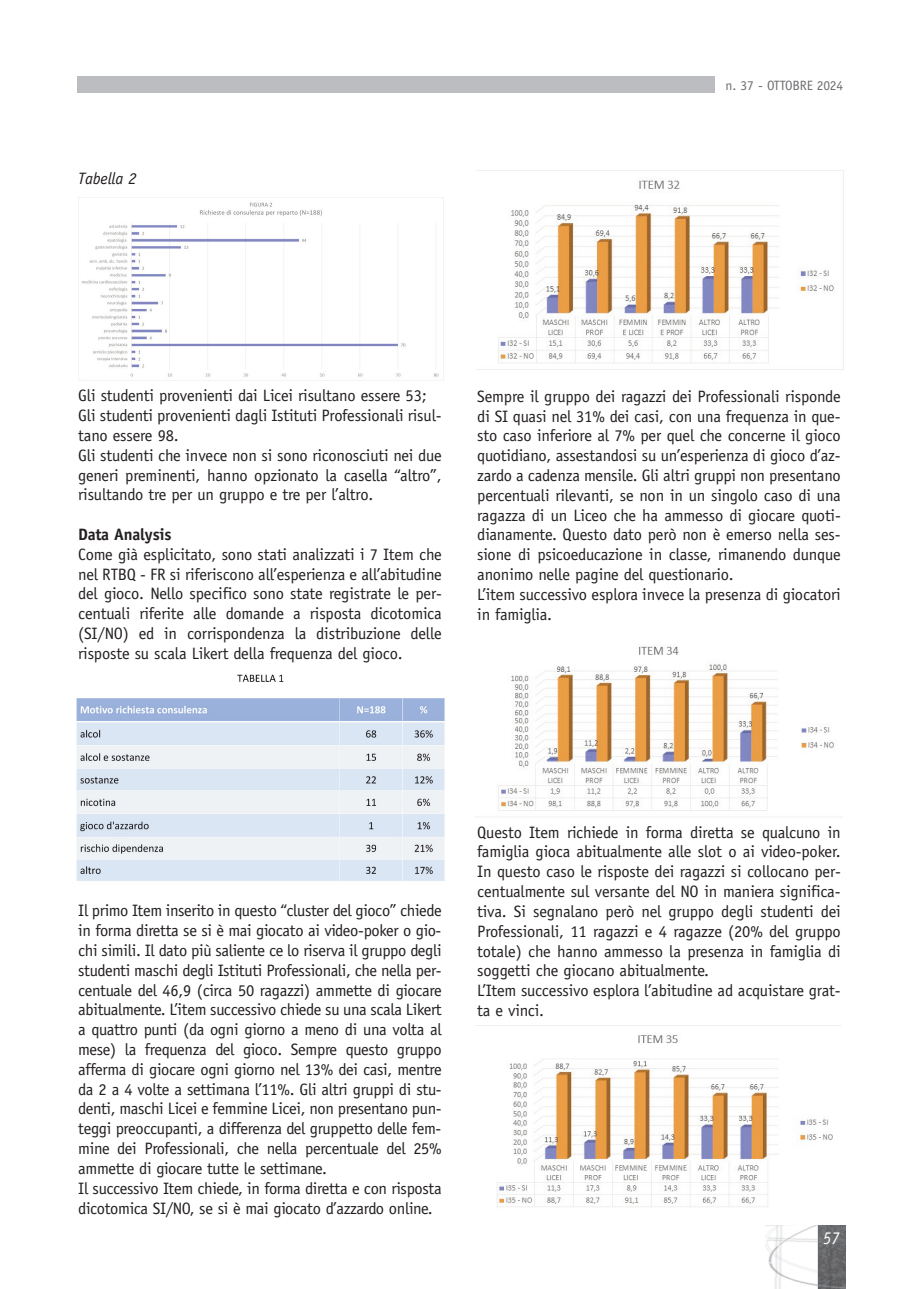
<style>
.page{position:relative;width:919px;height:1289px;background:#fff}
.page>*{position:absolute;margin:0;border:0;box-sizing:border-box;transform-origin:0 0}
.t1{font:italic 18px "Officina Sans";color:#fff;scale:.9 1}
.t2{font:16.5px/19.8px "Officina Sans";letter-spacing:-.02em;color:#231f20}
.t3{font:700 16.5px "Officina Sans";letter-spacing:-.01em;color:#231f20}
.t4{font:italic 16.5px "Officina Sans";letter-spacing:-.01em;color:#231f20}
.t5{font:13.5px "Officina Sans";letter-spacing:-.01em;color:#6c6d70}
</style>
<div class="page">
<div style="left:77px;top:77px;width:637px;height:16px;background:#bcbdc0"></div>
<img style="left:78px;top:198px;width:365px;height:183px">
<img style="left:77px;top:674px;width:368px;height:207px">
<img style="left:498px;top:171px;width:346px;height:198px">
<img style="left:498px;top:646px;width:336px;height:165px">
<img style="left:476px;top:1025px;width:365px;height:182px">
<img style="left:765px;top:1225px;width:79px;height:63px">
<p class="t4" style="left:78px;top:172px;width:60px">Tabella 2</p>
<p class="t5" style="left:725px;top:80px;width:119px">n. 37 - OTTOBRE 2024</p>
<p class="t2" style="left:78px;top:387px;width:365px">Gli studenti provenienti dai Licei risultano essere 53; Gli studenti provenienti dagli Istituti Professionali risul&shy;tano essere 98.<br>Gli studenti che invece non si sono riconosciuti nei due generi preminenti, hanno opzionato la casella “altro”, risultando tre per un gruppo e tre per l’altro.</p>
<p class="t3" style="left:78px;top:528px;width:95px">Data Analysis</p>
<p class="t2" style="left:78px;top:545px;width:365px;text-align:justify">Come già esplicitato, sono stati analizzati i 7 Item che nel RTBQ - FR si riferiscono all’esperienza e all’abitudine del gioco. Nello specifico sono state registrate le per&shy;centuali riferite alle domande a risposta dicotomica (SI/NO) ed in corrispondenza la distribuzione delle risposte su scala Likert della frequenza del gioco.</p>
<p class="t2" style="left:477px;top:387px;width:365px">Sempre il gruppo dei ragazzi dei Professionali risponde di SI quasi nel 31% dei casi, con una frequenza in que&shy;sto caso inferiore al 7% per quel che concerne il gioco quotidiano, assestandosi su un’esperienza di gioco d’az&shy;zardo a cadenza mensile. Gli altri gruppi non presentano percentuali rilevanti, se non in un singolo caso di una ragazza di un Liceo che ha ammesso di giocare quoti&shy;dianamente. Questo dato però non è emerso nella ses&shy;sione di psicoeducazione in classe, rimanendo dunque anonimo nelle pagine del questionario.<br>L’item successivo esplora invece la presenza di giocatori in famiglia.</p>
<p class="t2" style="left:78px;top:902px;width:365px">Il primo Item inserito in questo “cluster del gioco” chiede in forma diretta se si è mai giocato ai video-poker o gio&shy;chi simili. Il dato più saliente ce lo riserva il gruppo degli studenti maschi degli Istituti Professionali, che nella per&shy;centuale del 46,9 (circa 50 ragazzi) ammette di giocare abitualmente. L’item successivo chiede su una scala Likert a quattro punti (da ogni giorno a meno di una volta al mese) la frequenza del gioco. Sempre questo gruppo afferma di giocare ogni giorno nel 13% dei casi, mentre da 2 a 4 volte a settimana l’11%. Gli altri gruppi di stu&shy;denti, maschi Licei e femmine Licei, non presentano pun&shy;teggi preoccupanti, a differenza del gruppetto delle fem&shy;mine dei Professionali, che nella percentuale del 25% ammette di giocare tutte le settimane.<br>Il successivo Item chiede, in forma diretta e con risposta dicotomica SI/NO, se si è mai giocato d’azzardo online.</p>
<p class="t2" style="left:477px;top:823px;width:365px">Questo Item richiede in forma diretta se qualcuno in famiglia gioca abitualmente alle slot o ai video-poker.<br>In questo caso le risposte dei ragazzi si collocano per&shy;centualmente sul versante del NO in maniera significa&shy;tiva. Si segnalano però nel gruppo degli studenti dei Professionali, 11 ragazzi e 4 ragazze (20% del gruppo totale) che hanno ammesso la presenza in famiglia di soggetti che giocano abitualmente.<br>L’Item successivo esplora l’abitudine ad acquistare grat&shy;ta e vinci.</p>
<p class="t1" style="left:823px;top:1231px;width:20px">57</p>
</div>
